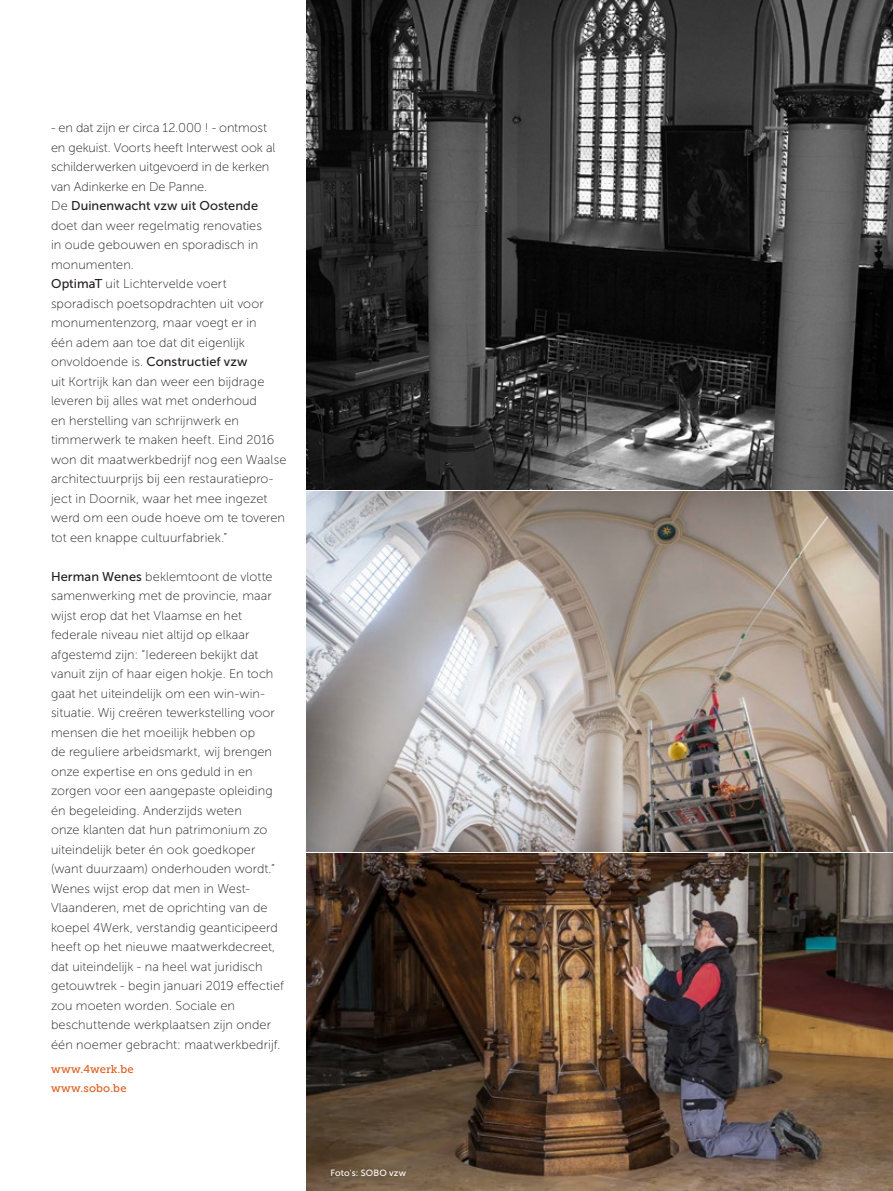
<style>
.page{position:relative;width:893px;height:1191px;background:#fff}
.page>*{position:absolute;margin:0;border:0;box-sizing:border-box;transform-origin:0 0}
.Body{font:12.75px/19.5px "Museo Sans 100";letter-spacing:.005em;color:#231f20}
.website{font:11.25px "Museo Slab 500";letter-spacing:.015em;color:#db5c1c}
.fotograaf{font:9px "Museo Sans 500";letter-spacing:.02em;color:#fff}
.s1{font-family:"Museo Sans 500"}
</style>
<div class="page">
<img style="left:306px;top:492px;width:587px;height:359px">
<img style="left:306px;top:853px;width:587px;height:338px">
<img style="left:306px;top:0;width:587px;height:489px">
<p class="Body" style="left:51px;top:118px;width:226px">- en dat zijn er circa 12.000 ! - ontmost en gekuist. Voorts heeft Interwest ook al schilderwerken uitgevoerd in de kerken van Adinkerke en De Panne.</p>
<p class="Body" style="left:51px;top:196px;width:212px">De <span class="s1">Duinenwacht vzw uit Oostende </span>doet dan weer regelmatig renovaties in oude gebouwen en sporadisch in monumenten.</p>
<p class="Body" style="left:51px;top:274px;width:237px"><span class="s1">OptimaT</span> uit Lichtervelde voert sporadisch poetsopdrachten uit voor monumentenzorg, maar voegt er in<br>één adem aan toe dat dit eigenlijk onvoldoende is. <span class="s1">Constructief vzw<br></span>uit Kortrijk kan dan weer een bijdrage leveren bij alles wat met onderhoud<br>en herstelling van schrijnwerk en timmerwerk te maken heeft. Eind 2016 won dit maatwerkbedrijf nog een Waalse architectuurprijs bij een restauratiepro&shy;ject in Doornik, waar het mee ingezet werd om een oude hoeve om te toveren tot een knappe cultuurfabriek.”</p>
<p class="Body" style="left:51px;top:567px;width:225px"><span class="s1">Herman Wenes</span> beklemtoont de vlotte samenwerking met de provincie, maar wijst erop dat het Vlaamse en het federale niveau niet altijd op elkaar afgestemd zijn: “Iedereen bekijkt dat vanuit zijn of haar eigen hokje. En toch gaat het uiteindelijk om een win-win&shy;situatie. Wij creëren tewerkstelling voor mensen die het moeilijk hebben op<br>de reguliere arbeidsmarkt, wij brengen onze expertise en ons geduld in en zorgen voor een aangepaste opleiding én begeleiding. Anderzijds weten<br>onze klanten dat hun patrimonium zo uiteindelijk beter én ook goedkoper (want duurzaam) onderhouden wordt.”</p>
<p class="Body" style="left:51px;top:879px;width:235px">Wenes wijst erop dat men in West-Vlaanderen, met de oprichting van de koepel 4Werk, verstandig geanticipeerd heeft op het nieuwe maatwerkdecreet, dat uiteindelijk - na heel wat juridisch getouwtrek - begin januari 2019 effectief zou moeten worden. Sociale en beschuttende werkplaatsen zijn onder één noemer gebracht: maatwerkbedrijf.</p>
<p class="website" style="left:51px;top:1062px;width:84px">www.4werk.be</p>
<p class="website" style="left:51px;top:1082px;width:77px">www.sobo.be</p>
<p class="fotograaf" style="left:330px;top:1168px;width:77px">Foto's: SOBO vzw</p>
</div>
